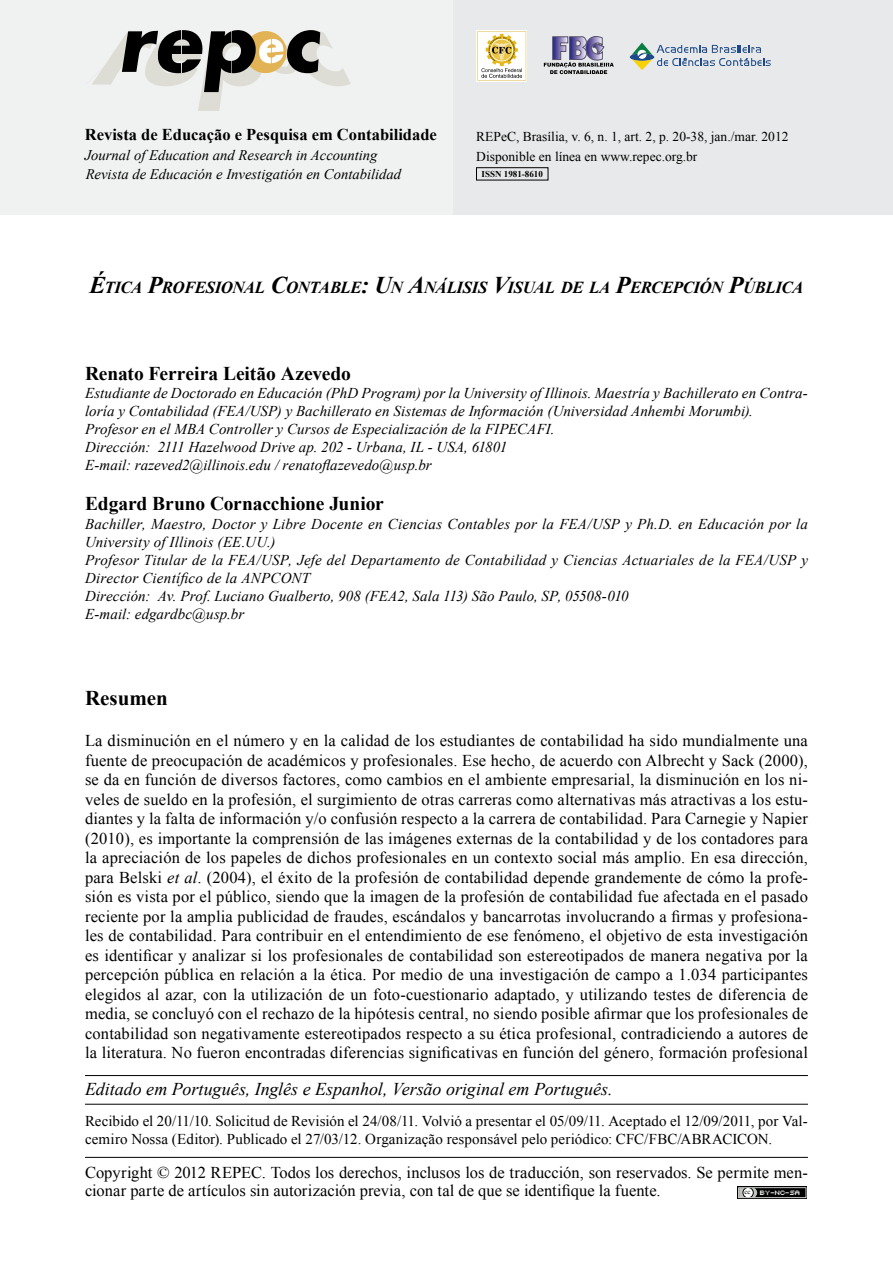
<style>
.page{position:relative;width:893px;height:1263px;background:#fff}
.page>*{position:absolute;margin:0;border:0;box-sizing:border-box;transform-origin:0 0}
.t1{font:700 21px "Times New Roman";color:#000}
.t2{font:700 19.5px "Times New Roman";letter-spacing:-.005em;color:#000}
.t3{font:italic 18px "Times New Roman";color:#000}
.t4{font:italic 700 16.8px "Times New Roman";letter-spacing:-.025em;color:#000}
.t5{font:16.5px/19.5px "Times New Roman";letter-spacing:.005em;color:#000}
.t6{font:700 16.5px "Times New Roman";color:#000}
.t7{font:italic 15px/18px "Times New Roman";letter-spacing:.01em;color:#000}
.t8{font:15px/18px "Times New Roman";letter-spacing:.005em;color:#000}
.t9{font:italic 14.7px/19.6px "Times New Roman";color:#000}
.t10{font:13.5px "Times New Roman";color:#000}
.t11{font:700 9px "Times New Roman";color:#000}
.t12{font:7.05px "Uni 0553";color:#fff}
.t13{font:6.75px "Times New Roman";color:#000}
.s1{font-size:24px}
.s2{font-style:italic}
</style>
<div class="page">
<div style="left:0;top:0;width:467px;height:214px;background:#f0f1f1"></div>
<div style="left:454px;top:0;width:439px;height:214px;background:#e8e9ea"></div>
<svg style="left:630px;top:43px;width:141px;height:27px"></svg>
<svg style="left:544px;top:36px;width:70px;height:38px"></svg>
<svg style="left:476px;top:30px;width:51px;height:52px"></svg>
<svg style="left:477px;top:31px;width:49px;height:50px;background:#e6dbb8"></svg>
<svg style="left:92px;top:30px;width:259px;height:81px"></svg>
<hr style="left:85px;top:1157px;width:723px;height:1px;background:#000">
<svg style="left:737px;top:1186px;width:70px;height:13px"></svg>
<svg style="left:738px;top:1187px;width:68px;height:11px"></svg>
<div style="left:476px;top:167px;width:72px;height:13px;border:1px solid #000"></div>
<hr style="left:85px;top:1104px;width:723px;height:1px;background:#000">
<hr style="left:85px;top:1075px;width:723px;height:1px;background:#000">
<p class="t6" style="left:85px;top:123px;width:354px">Revista de Educação e Pesquisa em Contabilidade</p>
<p class="t9" style="left:85px;top:145px;width:318px">Journal of Education and Research in Accounting<br>Revista de Educación e Investigatión en Contabilidad</p>
<p class="t10" style="left:476px;top:128px;width:314px">REPeC, Brasília, v. 6, n. 1, art. 2, p. 20-38, jan./mar. 2012</p>
<p class="t10" style="left:476px;top:147px;width:223px">Disponible en línea en www.repec.org.br</p>
<p class="t11" style="left:482px;top:168px;width:63px">ISSN 1981-8610</p>
<p class="t4" style="left:89px;top:275px;width:715px"><span class="s1">É</span>TICA <span class="s1">P</span>ROFESIONAL <span class="s1">C</span>ONTABLE<span class="s1">: U</span>N <span class="s1">A</span>NÁLISIS <span class="s1">V</span>ISUAL DE LA <span class="s1">P</span>ERCEPCIÓN <span class="s1">P</span>ÚBLICA</p>
<p class="t2" style="left:85px;top:360px;width:267px">Renato Ferreira Leitão Azevedo</p>
<p class="t7" style="left:85px;top:384px;width:724px">Estudiante de Doctorado en Educación (PhD Program) por la University of Illinois. Maestría y Bachillerato en Contra&shy;loría y Contabilidad (FEA/USP) y Bachillerato en Sistemas de Información (Universidad Anhembi Morumbi).<br>Profesor en el MBA Controller y Cursos de Especialización de la FIPECAFI.<br>Dirección: 2111 Hazelwood Drive ap. 202 - Urbana, IL - USA, 61801<br>E-mail: razeved2@illinois.edu / renatoflazevedo@usp.br</p>
<p class="t2" style="left:85px;top:490px;width:300px">Edgard Bruno Cornacchione Junior</p>
<p class="t7" style="left:85px;top:514px;width:724px">Bachiller, Maestro, Doctor y Libre Docente en Ciencias Contables por la FEA/USP y Ph.D. en Educación por la University of Illinois (EE.UU.)<br>Profesor Titular de la FEA/USP, Jefe del Departamento de Contabilidad y Ciencias Actuariales de la FEA/USP y Director Científico de la ANPCONT<br>Dirección: Av. Prof. Luciano Gualberto, 908 (FEA2, Sala 113) São Paulo, SP, 05508-010<br>E-mail: edgardbc@usp.br</p>
<p class="t1" style="left:85px;top:683px;width:84px">Resumen</p>
<p class="t5" style="left:85px;top:730px;width:725px;text-align:justify">La disminución en el número y en la calidad de los estudiantes de contabilidad ha sido mundialmente una fuente de preocupación de académicos y profesionales. Ese hecho, de acuerdo con Albrecht y Sack (2000), se da en función de diversos factores, como cambios en el ambiente empresarial, la disminución en los ni&shy;veles de sueldo en la profesión, el surgimiento de otras carreras como alternativas más atractivas a los estu&shy;diantes y la falta de información y/o confusión respecto a la carrera de contabilidad. Para Carnegie y Napier (2010), es importante la comprensión de las imágenes externas de la contabilidad y de los contadores para la apreciación de los papeles de dichos profesionales en un contexto social más amplio. En esa dirección, para Belski <span class="s2">et al</span>. (2004), el éxito de la profesión de contabilidad depende grandemente de cómo la profe&shy;sión es vista por el público, siendo que la imagen de la profesión de contabilidad fue afectada en el pasado reciente por la amplia publicidad de fraudes, escándalos y bancarrotas involucrando a firmas y profesiona&shy;les de contabilidad. Para contribuir en el entendimiento de ese fenómeno, el objetivo de esta investigación es identificar y analizar si los profesionales de contabilidad son estereotipados de manera negativa por la percepción pública en relación a la ética. Por medio de una investigación de campo a 1.034 participantes elegidos al azar, con la utilización de un foto-cuestionario adaptado, y utilizando testes de diferencia de media, se concluyó con el rechazo de la hipótesis central, no siendo posible afirmar que los profesionales de contabilidad son negativamente estereotipados respecto a su ética profesional, contradiciendo a autores de la literatura. No fueron encontradas diferencias significativas en función del género, formación profesional</p>
<p class="t3" style="left:85px;top:1077px;width:529px">Editado em Português, Inglês e Espanhol, Versão original em Português.</p>
<p class="t8" style="left:85px;top:1111px;width:724px">Recibido el 20/11/10. Solicitud de Revisión el 24/08/11. Volvió a presentar el 05/09/11. Aceptado el 12/09/2011, por Val&shy;cemiro Nossa (Editor). Publicado el 27/03/12. Organização responsável pelo periódico: CFC/FBC/ABRACICON.</p>
<p class="t5" style="left:85px;top:1163px;width:724px;line-height:18px">Copyright © 2012 REPEC. Todos los derechos, inclusos los de traducción, son reservados. Se permite men&shy;cionar parte de artículos sin autorización previa, con tal de que se identifique la fuente.</p>
<p class="t13" style="left:744px;top:1187px;width:8px">cc</p>
<p class="t12" style="left:760px;top:1187px;width:42px">BY-NC-SA</p>
</div>
